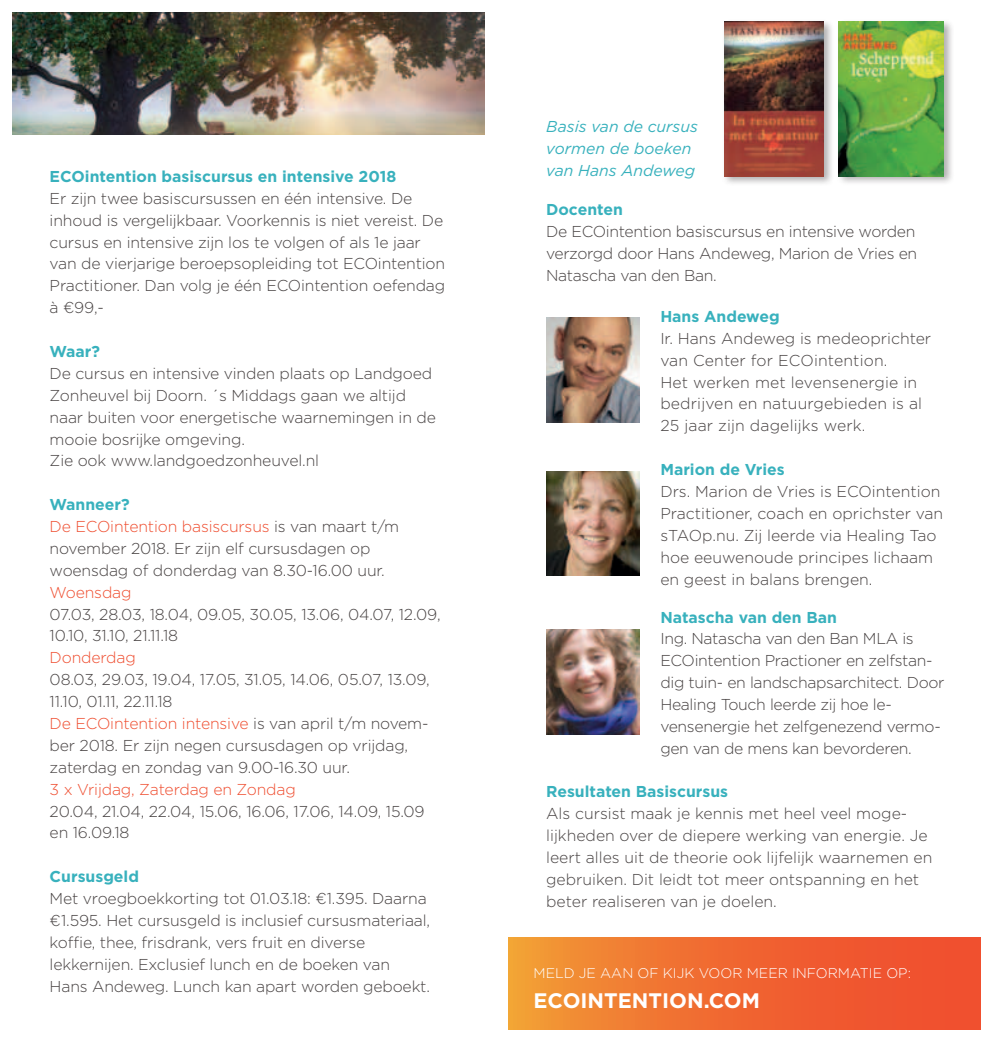
<style>
.page{position:relative;width:993px;height:1042px;background:#fff}
.page>*{position:absolute;margin:0;border:0;box-sizing:border-box;transform-origin:0 0}
.t1{font:700 21px "Gotham";color:#fff}
.t2{font:300 15.75px/21.9px "Gotham";letter-spacing:-.01em;color:#474242}
.t3{font:300 15.75px/21.9px "Gotham";letter-spacing:.01em;color:#474242}
.t4{font:700 15.75px "Gotham";color:#38b1bd}
.t5{font:italic 15.75px/21.9px "Gotham";color:#38b1bd}
.t6{font:300 15.75px "Gotham";letter-spacing:-.01em;color:#ef4d2f}
.t7{font:300 14px "Gotham";color:#fff}
.s1{font-weight:700;color:#38b1bd}
.s2{color:#ef4d2f}
</style>
<div class="page">
<svg style="left:508px;top:938px;width:472px;height:91px;background:#f06b31"></svg>
<img style="left:546px;top:318px;width:93px;height:105px">
<img style="left:546px;top:471px;width:93px;height:105px">
<img style="left:546px;top:629px;width:93px;height:105px">
<div style="left:722px;top:19px;width:112px;height:167px;background:#231f20;opacity:.35"></div>
<img style="left:724px;top:21px;width:99px;height:155px">
<div style="left:836px;top:18px;width:118px;height:168px;background:#231f20;opacity:.35"></div>
<img style="left:837px;top:22px;width:106px;height:154px">
<img style="left:12px;top:12px;width:472px;height:122px">
<p class="t4" style="left:50px;top:166px;width:348px">ECOintention basiscursus en intensive 2018</p>
<p class="t2" style="left:50px;top:187px;width:397px">Er zijn twee basiscursussen en één intensive. De inhoud is vergelijkbaar. Voorkennis is niet vereist. De cursus en intensive zijn los te volgen of als 1e jaar van de vierjarige beroepsopleiding tot ECOintention Practitioner. Dan volg je één ECOintention oefendag à €99,-</p>
<p class="t4" style="left:50px;top:341px;width:52px">Waar?</p>
<p class="t2" style="left:50px;top:362px;width:387px">De cursus en intensive vinden plaats op Landgoed Zonheuvel bij Doorn. ´s Middags gaan we altijd naar buiten voor energetische waarnemingen in de mooie bosrijke omgeving.<br>Zie ook www.landgoedzonheuvel.nl</p>
<p class="t2" style="left:50px;top:493px;width:351px"><span class="s1">Wanneer?<br></span><span class="s2">De ECOintention basiscursus</span> is van maart t/m november 2018. Er zijn elf cursusdagen op woensdag of donderdag van 8.30-16.00 uur.</p>
<p class="t6" style="left:50px;top:582px;width:83px">Woensdag</p>
<p class="t2" style="left:50px;top:603px;width:392px">07.03, 28.03, 18.04, 09.05, 30.05, 13.06, 04.07, 12.09,<br>10.10, 31.10, 21.11.18</p>
<p class="t6" style="left:50px;top:648px;width:88px">Donderdag</p>
<p class="t2" style="left:50px;top:668px;width:381px">08.03, 29.03, 19.04, 17.05, 31.05, 14.06, 05.07, 13.09, 11.10, 01.11, 22.11.18<br><span class="s2">De ECOintention intensive</span> is van april t/m novem&shy;ber 2018. Er zijn negen cursusdagen op vrijdag, zaterdag en zondag van 9.00-16.30 uur.</p>
<p class="t6" style="left:50px;top:779px;width:247px">3 x Vrijdag, Zaterdag en Zondag</p>
<p class="t2" style="left:50px;top:799px;width:376px">20.04, 21.04, 22.04, 15.06, 16.06, 17.06, 14.09, 15.09 en 16.09.18</p>
<p class="t4" style="left:50px;top:866px;width:91px">Cursusgeld</p>
<p class="t2" style="left:50px;top:887px;width:382px">Met vroegboekkorting tot 01.03.18: €1.395. Daarna €1.595. Het cursusgeld is inclusief cursusmateriaal, koffie, thee, frisdrank, vers fruit en diverse lekkernijen. Exclusief lunch en de boeken van Hans Andeweg. Lunch kan apart worden geboekt.</p>
<p class="t5" style="left:546px;top:115px;width:153px">Basis van de cursus vormen de boeken van Hans Andeweg</p>
<p class="t4" style="left:546px;top:199px;width:78px">Docenten</p>
<p class="t2" style="left:546px;top:220px;width:372px;text-align:justify">De ECOintention basiscursus en intensive worden verzorgd door Hans Andeweg, Marion de Vries en Natascha van den Ban.</p>
<p class="t4" style="left:660px;top:306px;width:121px">Hans Andeweg</p>
<p class="t3" style="left:660px;top:327px;width:272px">Ir. Hans Andeweg is medeoprichter van Center for ECOintention.<br>Het werken met levensenergie in bedrijven en natuurgebieden is al<br>25 jaar zijn dagelijks werk.</p>
<p class="t4" style="left:660px;top:459px;width:126px">Marion de Vries</p>
<p class="t2" style="left:660px;top:480px;width:284px">Drs. Marion de Vries is ECOintention Practitioner, coach en oprichster van sTAOp.nu. Zij leerde via Healing Tao hoe eeuwenoude principes lichaam en geest in balans brengen.</p>
<p class="t4" style="left:660px;top:606px;width:178px">Natascha van den Ban</p>
<p class="t2" style="left:660px;top:627px;width:285px">Ing. Natascha van den Ban MLA is ECOintention Practioner en zelfstan&shy;dig tuin- en landschapsarchitect. Door Healing Touch leerde zij hoe le&shy;vensenergie het zelfgenezend vermo&shy;gen van de mens kan bevorderen.</p>
<p class="t4" style="left:546px;top:781px;width:183px">Resultaten Basiscursus</p>
<p class="t2" style="left:546px;top:802px;width:387px">Als cursist maak je kennis met heel veel moge&shy;lijkheden over de diepere werking van energie. Je leert alles uit de theorie ook lijfelijk waarnemen en gebruiken. Dit leidt tot meer ontspanning en het beter realiseren van je doelen.</p>
<p class="t7" style="left:533px;top:964px;width:22px">Meld</p>
<p class="t7" style="left:578px;top:964px;width:33px">je aan</p>
<p class="t7" style="left:637px;top:964px;width:43px">of Kijk</p>
<p class="t7" style="left:698px;top:964px;width:12px">voor</p>
<p class="t7" style="left:746px;top:964px;width:11px">meer</p>
<p class="t7" style="left:791px;top:964px;width:34px">in formatie</p>
<p class="t7" style="left:886px;top:964px;width:26px">op :</p>
<h1 class="t1" style="left:533px;top:986px;width:15px">ecointention</h1>
<h1 class="t1" style="left:703px;top:986px;width:23px">.com</h1>
</div>
